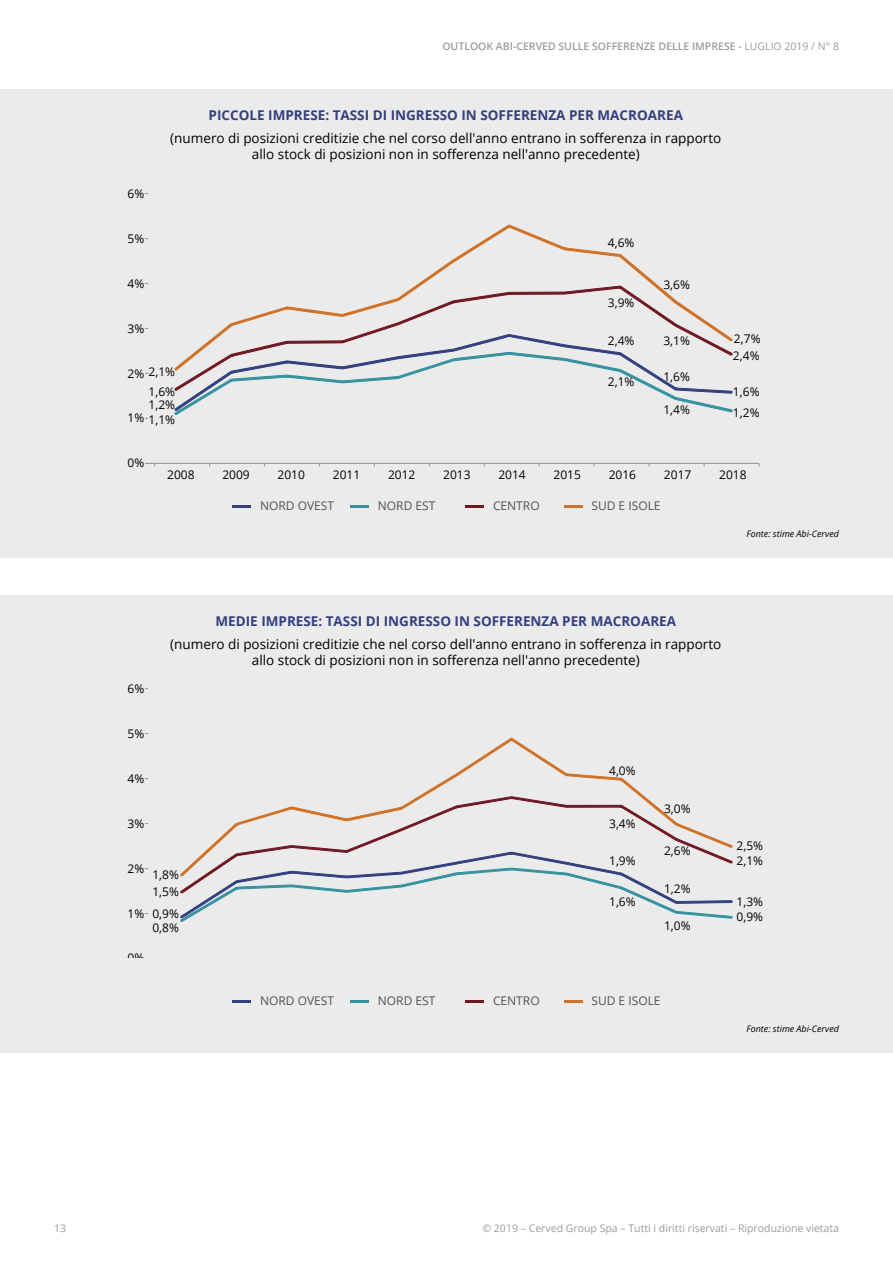
<style>
.page{position:relative;width:893px;height:1263px;background:#fff}
.page>*{position:absolute;margin:0;border:0;box-sizing:border-box;transform-origin:0 0}
.t1{font:13.5px/16.2px "Open Sans";color:#000;text-align:center}
.t2{font:700 13.5px "Open Sans";color:#333f7f}
.t3{font:12px "Open Sans";color:#000}
.t4{font:12px "Open Sans";color:#545252}
.t5{font:10.5px "Open Sans";color:#9f9a96}
.t6{font:600 10.5px "Open Sans";color:#9f9a96}
.t7{font:italic 9px "Open Sans";color:#000}
.s1{font-weight:400}
</style>
<div class="page">
<div style="left:0;top:89px;width:893px;height:469px;background:#ebebeb"></div>
<svg style="left:174px;top:338px;width:559px;height:77px"></svg>
<svg style="left:174px;top:370px;width:558px;height:20px"></svg>
<svg style="left:174px;top:224px;width:558px;height:146px"></svg>
<hr style="left:148px;top:463px;width:611px;height:1px;background:#999">
<svg style="left:232px;top:505px;width:19px;height:2px"></svg>
<svg style="left:350px;top:505px;width:19px;height:2px"></svg>
<svg style="left:465px;top:505px;width:19px;height:2px"></svg>
<svg style="left:564px;top:505px;width:19px;height:2px"></svg>
<div style="left:0;top:595px;width:893px;height:457px;background:#ebebeb"></div>
<svg style="left:180px;top:893px;width:553px;height:29px"></svg>
<svg style="left:180px;top:877px;width:481px;height:16px"></svg>
<svg style="left:180px;top:737px;width:553px;height:140px"></svg>
<svg style="left:232px;top:1000px;width:19px;height:2px"></svg>
<svg style="left:350px;top:1000px;width:19px;height:2px"></svg>
<svg style="left:465px;top:1000px;width:19px;height:2px"></svg>
<svg style="left:564px;top:1000px;width:19px;height:2px"></svg>
<p class="t6" style="left:442px;top:39px;width:398px">OUTLOOK ABI-CERVED SULLE SOFFERENZE DELLE IMPRESE - <span class="s1">LUGLIO 2019 / N° 8</span></p>
<p class="t3" style="left:128px;top:185px;width:18px">6%</p>
<p class="t2" style="left:209px;top:106px;width:476px">PICCOLE IMPRESE: TASSI DI INGRESSO IN SOFFERENZA PER MACROAREA</p>
<p class="t1" style="left:170px;top:130px;width:553px">(numero di posizioni creditizie che nel corso dell'anno entrano in sofferenza in rapporto allo stock di posizioni non in sofferenza nell'anno precedente)</p>
<p class="t3" style="left:128px;top:230px;width:18px">5%</p>
<p class="t3" style="left:608px;top:235px;width:28px">4,6%</p>
<p class="t3" style="left:128px;top:275px;width:18px">4%</p>
<p class="t3" style="left:663px;top:276px;width:28px">3,6%</p>
<p class="t3" style="left:608px;top:295px;width:28px">3,9%</p>
<p class="t3" style="left:128px;top:320px;width:18px">3%</p>
<p class="t3" style="left:608px;top:333px;width:28px">2,4%</p>
<p class="t3" style="left:663px;top:333px;width:28px">3,1%</p>
<p class="t3" style="left:734px;top:331px;width:28px">2,7%</p>
<p class="t3" style="left:733px;top:347px;width:28px">2,4%</p>
<p class="t3" style="left:149px;top:363px;width:28px">2,1%</p>
<p class="t3" style="left:128px;top:365px;width:18px">2%</p>
<p class="t3" style="left:149px;top:383px;width:28px">1,6%</p>
<p class="t3" style="left:608px;top:374px;width:28px">2,1%</p>
<p class="t3" style="left:663px;top:368px;width:28px">1,6%</p>
<p class="t3" style="left:733px;top:384px;width:28px">1,6%</p>
<p class="t3" style="left:149px;top:397px;width:28px">1,2%</p>
<p class="t3" style="left:128px;top:410px;width:18px">1%</p>
<p class="t3" style="left:149px;top:411px;width:28px">1,1%</p>
<p class="t3" style="left:128px;top:455px;width:18px">0%</p>
<p class="t3" style="left:663px;top:402px;width:28px">1,4%</p>
<p class="t3" style="left:733px;top:405px;width:28px">1,2%</p>
<p class="t3" style="left:167px;top:466px;width:29px">2008</p>
<p class="t3" style="left:222px;top:466px;width:29px">2009</p>
<p class="t3" style="left:278px;top:466px;width:29px">2010</p>
<p class="t3" style="left:333px;top:466px;width:29px">2011</p>
<p class="t3" style="left:388px;top:466px;width:29px">2012</p>
<p class="t3" style="left:443px;top:466px;width:29px">2013</p>
<p class="t3" style="left:498px;top:466px;width:29px">2014</p>
<p class="t3" style="left:554px;top:466px;width:29px">2015</p>
<p class="t3" style="left:609px;top:466px;width:29px">2016</p>
<p class="t3" style="left:664px;top:466px;width:29px">2017</p>
<p class="t3" style="left:719px;top:466px;width:29px">2018</p>
<p class="t4" style="left:260px;top:498px;width:76px">NORD OVEST</p>
<p class="t4" style="left:378px;top:498px;width:59px">NORD EST</p>
<p class="t4" style="left:493px;top:498px;width:48px">CENTRO</p>
<p class="t4" style="left:591px;top:498px;width:71px">SUD E ISOLE</p>
<p class="t7" style="left:746px;top:527px;width:94px">Fonte: stime Abi-Cerved</p>
<p class="t3" style="left:128px;top:680px;width:18px">6%</p>
<p class="t2" style="left:215px;top:612px;width:462px">MEDIE IMPRESE: TASSI DI INGRESSO IN SOFFERENZA PER MACROAREA</p>
<p class="t1" style="left:170px;top:635px;width:553px">(numero di posizioni creditizie che nel corso dell'anno entrano in sofferenza in rapporto allo stock di posizioni non in sofferenza nell'anno precedente)</p>
<p class="t3" style="left:128px;top:725px;width:18px">5%</p>
<p class="t3" style="left:128px;top:770px;width:18px">4%</p>
<p class="t3" style="left:128px;top:815px;width:18px">3%</p>
<p class="t3" style="left:128px;top:860px;width:18px">2%</p>
<p class="t3" style="left:128px;top:905px;width:18px">1%</p>
<p class="t3" style="left:128px;top:950px;width:18px">0%</p>
<p class="t3" style="left:152px;top:867px;width:28px">1,8%</p>
<p class="t3" style="left:152px;top:884px;width:28px">1,5%</p>
<p class="t3" style="left:152px;top:905px;width:28px">0,9%</p>
<p class="t3" style="left:152px;top:919px;width:28px">0,8%</p>
<p class="t3" style="left:609px;top:762px;width:28px">4,0%</p>
<p class="t3" style="left:609px;top:815px;width:28px">3,4%</p>
<p class="t3" style="left:609px;top:852px;width:28px">1,9%</p>
<p class="t3" style="left:609px;top:893px;width:28px">1,6%</p>
<p class="t3" style="left:664px;top:800px;width:28px">3,0%</p>
<p class="t3" style="left:664px;top:843px;width:28px">2,6%</p>
<p class="t3" style="left:664px;top:880px;width:28px">1,2%</p>
<p class="t3" style="left:664px;top:917px;width:28px">1,0%</p>
<p class="t4" style="left:260px;top:993px;width:76px">NORD OVEST</p>
<p class="t4" style="left:378px;top:993px;width:59px">NORD EST</p>
<p class="t4" style="left:493px;top:993px;width:48px">CENTRO</p>
<p class="t4" style="left:591px;top:993px;width:71px">SUD E ISOLE</p>
<p class="t3" style="left:737px;top:837px;width:28px">2,5%</p>
<p class="t3" style="left:737px;top:853px;width:28px">2,1%</p>
<p class="t3" style="left:737px;top:893px;width:28px">1,3%</p>
<p class="t3" style="left:737px;top:909px;width:28px">0,9%</p>
<p class="t7" style="left:746px;top:1022px;width:94px">Fonte: stime Abi-Cerved</p>
<p class="t5" style="left:54px;top:1221px;width:14px">13</p>
<p class="t5" style="left:482px;top:1221px;width:358px">© 2019 – Cerved Group Spa – Tutti i diritti riservati – Riproduzione vietata</p>
</div>
